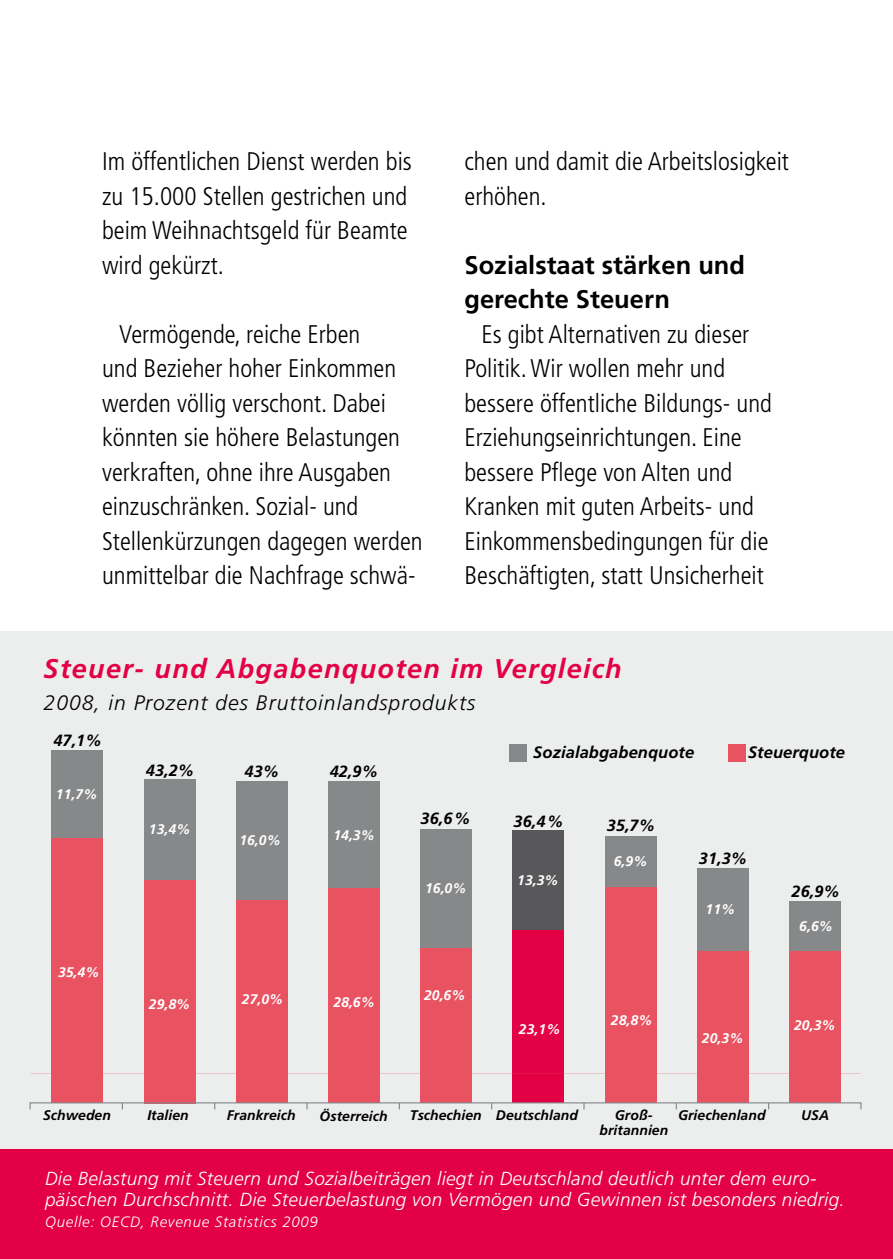
<style>
.page{position:relative;width:893px;height:1259px;background:#fff}
.page>*{position:absolute;margin:0;border:0;box-sizing:border-box;transform-origin:0 0}
.t1{font:italic 700 27px "Frutiger";letter-spacing:.05em;color:#e30045}
.t2{font:300 condensed 25.5px/34.5px "Frutiger";color:#000}
.t3{font:700 25.5px/34.5px "Frutiger";color:#000}
.t4{font:italic 300 21px "Frutiger";letter-spacing:.05em;color:#000}
.t5{font:italic 300 18.9px/21px "Frutiger";letter-spacing:.015em;color:#fff}
.t6{font:italic 700 16.5px "Frutiger";letter-spacing:.005em;color:#000}
.t7{font:italic 700 16.2px "Frutiger";letter-spacing:.005em;color:#000}
.t8{font:italic 300 15px "Frutiger";letter-spacing:.05em;color:#fff}
.t9{font:italic 700 13.8px "Frutiger";letter-spacing:.005em;color:#fff}
.t10{font:italic 700 13.8px/15px "Frutiger";letter-spacing:.005em;color:#000;text-align:center}
</style>
<div class="page">
<div style="left:0;top:631px;width:893px;height:628px;background:#eceded"></div>
<div style="left:0;top:1149px;width:893px;height:110px;background:#e30045"></div>
<div style="left:52px;top:750px;width:51px;height:88px;background:#87888a"></div>
<div style="left:144px;top:779px;width:51px;height:101px;background:#87888a"></div>
<div style="left:236px;top:781px;width:51px;height:120px;background:#87888a"></div>
<div style="left:328px;top:782px;width:52px;height:107px;background:#87888a"></div>
<div style="left:421px;top:829px;width:51px;height:120px;background:#87888a"></div>
<div style="left:513px;top:830px;width:51px;height:100px;background:#58585a"></div>
<div style="left:605px;top:836px;width:51px;height:51px;background:#87888a"></div>
<div style="left:697px;top:868px;width:51px;height:83px;background:#87888a"></div>
<div style="left:790px;top:901px;width:51px;height:50px;background:#87888a"></div>
<div style="left:52px;top:838px;width:51px;height:265px;background:#e85261"></div>
<div style="left:144px;top:880px;width:51px;height:223px;background:#e85261"></div>
<div style="left:236px;top:901px;width:51px;height:202px;background:#e85261"></div>
<div style="left:328px;top:889px;width:52px;height:214px;background:#e85261"></div>
<div style="left:421px;top:949px;width:51px;height:154px;background:#e85261"></div>
<div style="left:513px;top:930px;width:51px;height:173px;background:#e30045"></div>
<div style="left:605px;top:887px;width:51px;height:216px;background:#e85261"></div>
<div style="left:697px;top:951px;width:51px;height:152px;background:#e85261"></div>
<div style="left:790px;top:951px;width:51px;height:152px;background:#e85261"></div>
<div style="left:729px;top:744px;width:17px;height:17px;background:#e85261"></div>
<div style="left:510px;top:744px;width:17px;height:17px;background:#87888a"></div>
<div style="left:30px;top:1102px;width:831px;height:8px;border:1px solid #87888a"></div>
<p class="t2" style="left:102px;top:144px;width:311px">Im öffentlichen Dienst werden bis zu 15.000 Stellen gestrichen und beim Weihnachtsgeld für Beamte wird gekürzt.</p>
<p class="t2" style="left:102px;top:317px;width:322px;text-indent:17px">Vermögende, reiche Erben<br>und Bezieher hoher Einkommen werden völlig verschont. Dabei könnten sie höhere Belastungen verkraften, ohne ihre Ausgaben einzuschränken. Sozial- und<br>Stellenkürzungen dagegen werden unmittelbar die Nachfrage schwä-</p>
<p class="t2" style="left:464px;top:144px;width:326px">chen und damit die Arbeitslosigkeit erhöhen.</p>
<p class="t3" style="left:464px;top:247px;width:282px">Sozialstaat stärken und gerechte Steuern</p>
<p class="t2" style="left:464px;top:317px;width:309px;text-indent:17px">Es gibt Alternativen zu dieser<br>Politik. Wir wollen mehr und bessere öffentliche Bildungs- und<br>Erziehungseinrichtungen. Eine bessere Pflege von Alten und<br>Kranken mit guten Arbeits- und<br>Einkommensbedingungen für die<br>Beschäftigten, statt Unsicherheit</p>
<p class="t1" style="left:44px;top:653px;width:580px">Steuer- und Abgabenquoten im Vergleich</p>
<p class="t4" style="left:44px;top:691px;width:433px">2008, in Prozent des Bruttoinlandsprodukts</p>
<p class="t7" style="left:53px;top:731px;width:50px">47,1%</p>
<p class="t9" style="left:56px;top:786px;width:43px">11,7%</p>
<p class="t9" style="left:58px;top:963px;width:43px">35,4%</p>
<p class="t7" style="left:146px;top:760px;width:50px">43,2%</p>
<p class="t7" style="left:245px;top:762px;width:36px">43%</p>
<p class="t7" style="left:330px;top:762px;width:50px">42,9%</p>
<p class="t9" style="left:149px;top:821px;width:43px">13,4%</p>
<p class="t9" style="left:239px;top:832px;width:43px">16,0%</p>
<p class="t9" style="left:333px;top:827px;width:43px">14,3%</p>
<p class="t9" style="left:149px;top:995px;width:43px">29,8%</p>
<p class="t9" style="left:242px;top:991px;width:43px">27,0%</p>
<p class="t9" style="left:333px;top:994px;width:43px">28,6%</p>
<p class="t6" style="left:533px;top:742px;width:162px">Sozialabgabenquote</p>
<p class="t6" style="left:748px;top:742px;width:99px">Steuerquote</p>
<p class="t7" style="left:421px;top:809px;width:51px">36,6%</p>
<p class="t7" style="left:513px;top:811px;width:51px">36,4%</p>
<p class="t7" style="left:607px;top:816px;width:50px">35,7%</p>
<p class="t9" style="left:425px;top:880px;width:43px">16,0%</p>
<p class="t9" style="left:424px;top:987px;width:43px">20,6%</p>
<p class="t9" style="left:517px;top:872px;width:43px">13,3%</p>
<p class="t9" style="left:519px;top:1021px;width:43px">23,1%</p>
<p class="t9" style="left:614px;top:853px;width:35px">6,9%</p>
<p class="t9" style="left:611px;top:1011px;width:43px">28,8%</p>
<p class="t7" style="left:699px;top:849px;width:50px">31,3%</p>
<p class="t9" style="left:706px;top:901px;width:31px">11%</p>
<p class="t9" style="left:702px;top:1030px;width:43px">20,3%</p>
<p class="t7" style="left:792px;top:882px;width:50px">26,9%</p>
<p class="t9" style="left:799px;top:918px;width:35px">6,6%</p>
<p class="t9" style="left:794px;top:1016px;width:43px">20,3%</p>
<p class="t10" style="left:43px;top:1107px;width:69px">Schweden</p>
<p class="t10" style="left:147px;top:1107px;width:43px">Italien</p>
<p class="t10" style="left:227px;top:1107px;width:70px">Frankreich</p>
<p class="t10" style="left:320px;top:1108px;width:69px">Österreich</p>
<p class="t10" style="left:599px;top:1107px;width:70px">Groß&shy;britannien</p>
<p class="t10" style="left:410px;top:1107px;width:170px">Tschechien Deutschland</p>
<p class="t10" style="left:678px;top:1107px;width:89px">Griechenland</p>
<p class="t10" style="left:801px;top:1107px;width:30px">USA</p>
<p class="t5" style="left:45px;top:1167px;width:801px">Die Belastung mit Steuern und Sozialbeiträgen liegt in Deutschland deutlich unter dem euro&shy;päischen Durchschnitt. Die Steuerbelastung von Vermögen und Gewinnen ist besonders niedrig.</p>
<p class="t8" style="left:45px;top:1213px;width:274px">Quelle: OECD, Revenue Statistics 2009</p>
</div>
